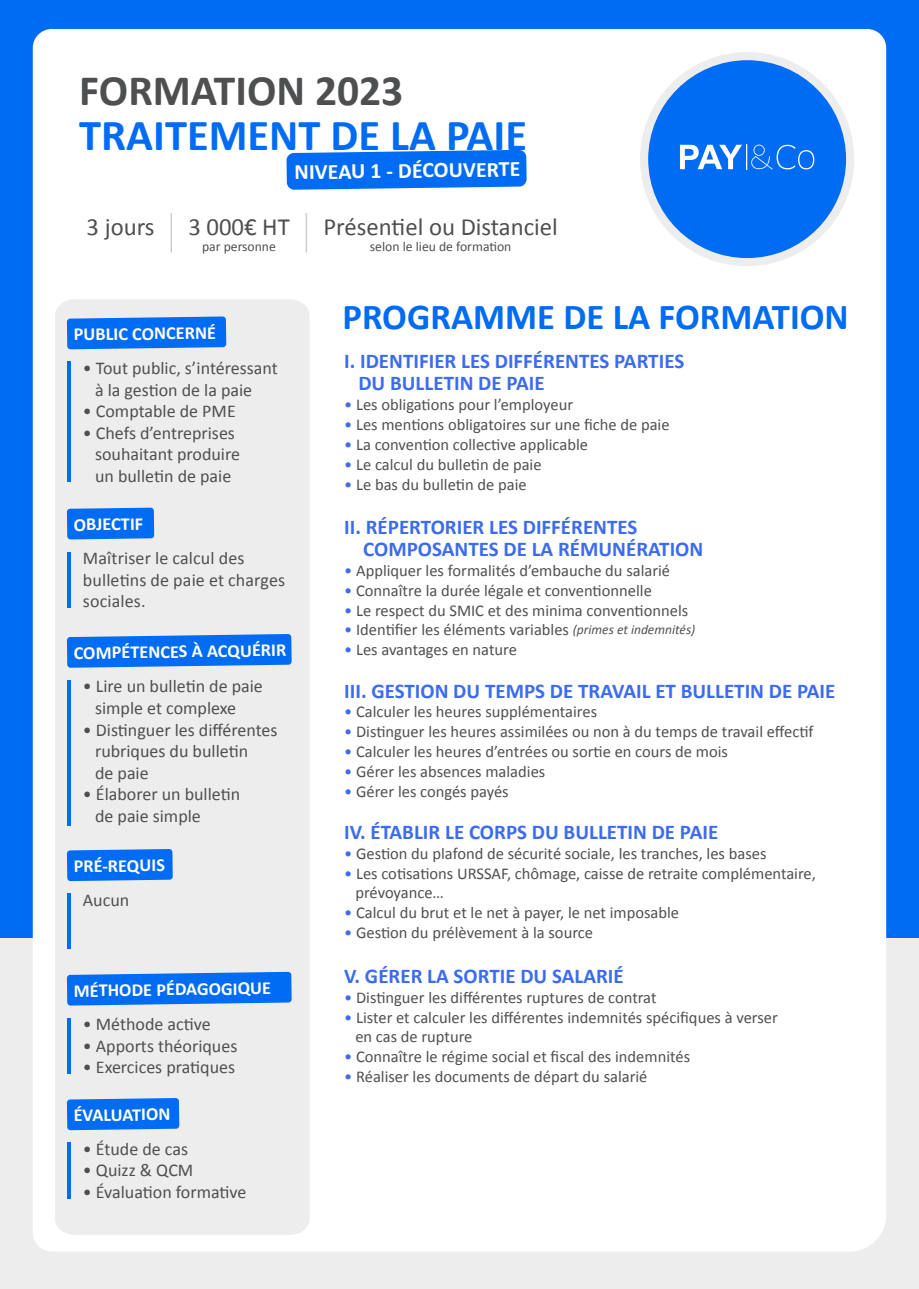
<style>
.page{position:relative;width:919px;height:1289px;background:#fff}
.page>*{position:absolute;margin:0;border:0;box-sizing:border-box;transform-origin:0 0}
.t1{font:700 44.4px "Calibri";color:#006bf3}
.t2{font:700 43.5px "Calibri";color:#4e4f50}
.t3{font:700 36.6px "Calibri";color:#006bf3}
.t4{font:24.75px "Calibri";color:#4e4f50}
.t5{font:700 21.9px "Calibri";color:#fff}
.t6{font:700 21px/22.5px "Calibri";color:#3c6bee}
.t7{font:700 18.3px "Calibri";color:#fff}
.t8{font:18px/21.6px "Calibri";color:#4e4f50}
.t9{font:16.5px/19.8px "Calibri";color:#4f5051}
.t10{font:13.65px "Calibri";color:#4e4f50}
.s1{color:#3c6bee}
.s2{font-style:italic;font-size:13.5px}
</style>
<div class="page">
<div style="left:0;top:0;width:918px;height:1288px;background:#006bf3"></div>
<div style="left:0;top:938px;width:918px;height:350px;background:#ededed"></div>
<div style="left:33px;top:29px;width:853px;height:1222px;background:#fff"></div>
<div style="left:55px;top:299px;width:254px;height:935px;background:#ededed"></div>
<svg style="left:286px;top:150px;width:240px;height:40px"></svg>
<div style="left:640px;top:52px;width:214px;height:214px;background:#ededed;border-radius:50%"></div>
<div style="left:648px;top:60px;width:198px;height:198px;background:#006bf3;border-radius:99px"></div>
<svg style="left:680px;top:145px;width:134px;height:25px"></svg>
<svg style="left:67px;top:634px;width:224px;height:33px"></svg>
<hr style="left:67px;top:680px;width:4px;height:145px;background:#006bf3">
<svg style="left:67px;top:507px;width:87px;height:32px"></svg>
<hr style="left:67px;top:551px;width:4px;height:56px;background:#006bf3">
<svg style="left:67px;top:971px;width:224px;height:34px;background:#1778f2"></svg>
<hr style="left:67px;top:1017px;width:4px;height:56px;background:#006bf3">
<svg style="left:67px;top:849px;width:106px;height:32px"></svg>
<hr style="left:67px;top:893px;width:4px;height:56px;background:#006bf3">
<hr style="left:170px;top:213px;width:2px;height:39px;background:#cecece">
<hr style="left:305px;top:213px;width:2px;height:39px;background:#cecece">
<hr style="left:67px;top:362px;width:4px;height:120px;background:#006bf3">
<svg style="left:67px;top:316px;width:159px;height:33px"></svg>
<svg style="left:67px;top:1097px;width:112px;height:33px;background:#1174f2"></svg>
<hr style="left:67px;top:1142px;width:4px;height:56px;background:#006bf3">
<h2 class="t2" style="left:79px;top:60px;width:325px">FORMATION 2023</h2>
<h1 class="t1" style="left:79px;top:104px;width:449px">TRAITEMENT DE LA PAIE</h1>
<h3 class="t5" style="left:294px;top:157px;width:227px;rotate:-1deg">NIVEAU 1 - DÉCOUVERTE</h3>
<h3 class="t4" style="left:87px;top:211px;width:69px">3 jours</h3>
<h3 class="t4" style="left:188px;top:211px;width:103px">3 000€ HT</h3>
<p class="t10" style="left:202px;top:238px;width:75px">par personne</p>
<p class="t7" style="left:73px;top:322px;width:144px;rotate:-1deg">PUBLIC CONCERNÉ</p>
<p class="t8" style="left:95px;top:356px;width:184px;text-indent:-12px">• Tout public, s’intéressant à la gestion de la paie</p>
<p class="t8" style="left:83px;top:399px;width:154px">• Comptable de PME</p>
<p class="t8" style="left:95px;top:421px;width:147px;text-indent:-12px">• Chefs d’entreprises souhaitant produire un bulletin de paie</p>
<p class="t7" style="left:73px;top:511px;width:71px;rotate:-1deg">OBJECTIF</p>
<p class="t8" style="left:83px;top:546px;width:204px">Maîtriser le calcul des bulletins de paie et charges sociales.</p>
<p class="t7" style="left:73px;top:640px;width:214px;rotate:-1deg">COMPÉTENCES À ACQUÉRIR</p>
<p class="t8" style="left:95px;top:674px;width:169px;text-indent:-12px">• Lire un bulletin de paie simple et complexe</p>
<p class="t8" style="left:95px;top:718px;width:184px;text-indent:-12px">• Distinguer les différentes rubriques du bulletin<br>de paie</p>
<p class="t8" style="left:95px;top:782px;width:147px;text-indent:-12px">• Élaborer un bulletin de paie simple</p>
<p class="t7" style="left:73px;top:853px;width:93px;rotate:-1deg">PRÉ-REQUIS</p>
<p class="t8" style="left:83px;top:888px;width:48px">Aucun</p>
<p class="t7" style="left:73px;top:978px;width:199px;rotate:-1deg">MÉTHODE PÉDAGOGIQUE</p>
<p class="t8" style="left:83px;top:1012px;width:129px">• Méthode active</p>
<p class="t8" style="left:83px;top:1034px;width:156px">• Apports théoriques</p>
<p class="t8" style="left:83px;top:1055px;width:154px">• Exercices pratiques</p>
<p class="t7" style="left:73px;top:1102px;width:98px;rotate:-1deg">ÉVALUATION</p>
<p class="t8" style="left:83px;top:1137px;width:107px">• Étude de cas</p>
<p class="t8" style="left:83px;top:1158px;width:112px">• Quizz &amp; QCM</p>
<p class="t8" style="left:83px;top:1180px;width:165px">• Évaluation formative</p>
<h3 class="t4" style="left:323px;top:211px;width:236px">Présentiel ou Distanciel</h3>
<p class="t10" style="left:370px;top:238px;width:143px">selon le lieu de formation</p>
<h3 class="t3" style="left:342px;top:291px;width:507px">PROGRAMME DE LA FORMATION</h3>
<p class="t6" style="left:358px;top:349px;width:327px;text-indent:-14px">I. IDENTIFIER LES DIFFÉRENTES PARTIES<br>DU BULLETIN DE PAIE</p>
<p class="t9" style="left:344px;top:394px;width:230px"><span class="s1">•</span> Les obligations pour l’employeur</p>
<p class="t9" style="left:344px;top:414px;width:327px"><span class="s1">•</span> Les mentions obligatoires sur une fiche de paie</p>
<p class="t9" style="left:344px;top:434px;width:245px"><span class="s1">•</span> La convention collective applicable</p>
<p class="t9" style="left:344px;top:453px;width:199px"><span class="s1">•</span> Le calcul du bulletin de paie</p>
<p class="t9" style="left:344px;top:473px;width:184px"><span class="s1">•</span> Le bas du bulletin de paie</p>
<p class="t6" style="left:363px;top:514px;width:341px;text-indent:-19px">II. RÉPERTORIER LES DIFFÉRENTES<br>COMPOSANTES DE LA RÉMUNÉRATION</p>
<p class="t9" style="left:344px;top:560px;width:327px"><span class="s1">•</span> Appliquer les formalités d’embauche du salarié</p>
<p class="t9" style="left:344px;top:579px;width:309px"><span class="s1">•</span> Connaître la durée légale et conventionnelle</p>
<p class="t9" style="left:344px;top:599px;width:345px"><span class="s1">•</span> Le respect du SMIC et des minima conventionnels</p>
<p class="t9" style="left:344px;top:619px;width:352px"><span class="s1">•</span> Identifier les éléments variables <span class="s2">(primes et indemnités)</span></p>
<p class="t9" style="left:344px;top:639px;width:174px"><span class="s1">•</span> Les avantages en nature</p>
<p class="t6" style="left:344px;top:678px;width:492px">III. GESTION DU TEMPS DE TRAVAIL ET BULLETIN DE PAIE</p>
<p class="t9" style="left:344px;top:701px;width:254px"><span class="s1">•</span> Calculer les heures supplémentaires</p>
<p class="t9" style="left:344px;top:721px;width:471px"><span class="s1">•</span> Distinguer les heures assimilées ou non à du temps de travail effectif</p>
<p class="t9" style="left:344px;top:740px;width:385px"><span class="s1">•</span> Calculer les heures d’entrées ou sortie en cours de mois</p>
<p class="t9" style="left:344px;top:760px;width:203px"><span class="s1">•</span> Gérer les absences maladies</p>
<p class="t9" style="left:344px;top:780px;width:166px"><span class="s1">•</span> Gérer les congés payés</p>
<p class="t6" style="left:344px;top:820px;width:375px">IV. ÉTABLIR LE CORPS DU BULLETIN DE PAIE</p>
<p class="t9" style="left:344px;top:842px;width:424px"><span class="s1">•</span> Gestion du plafond de sécurité sociale, les tranches, les bases</p>
<p class="t9" style="left:355px;top:862px;width:462px;text-indent:-11px"><span class="s1">•</span> Les cotisations URSSAF, chômage, caisse de retraite complémentaire, prévoyance…</p>
<p class="t9" style="left:344px;top:902px;width:336px"><span class="s1">•</span> Calcul du brut et le net à payer, le net imposable</p>
<p class="t9" style="left:344px;top:921px;width:250px"><span class="s1">•</span> Gestion du prélèvement à la source</p>
<p class="t6" style="left:344px;top:964px;width:281px">V. GÉRER LA SORTIE DU SALARIÉ</p>
<p class="t9" style="left:344px;top:986px;width:314px"><span class="s1">•</span> Distinguer les différentes ruptures de contrat</p>
<p class="t9" style="left:355px;top:1006px;width:424px;text-indent:-11px"><span class="s1">•</span> Lister et calculer les différentes indemnités spécifiques à verser en cas de rupture</p>
<p class="t9" style="left:344px;top:1046px;width:347px"><span class="s1">•</span> Connaître le régime social et fiscal des indemnités</p>
<p class="t9" style="left:344px;top:1065px;width:305px"><span class="s1">•</span> Réaliser les documents de départ du salarié</p>
</div>
